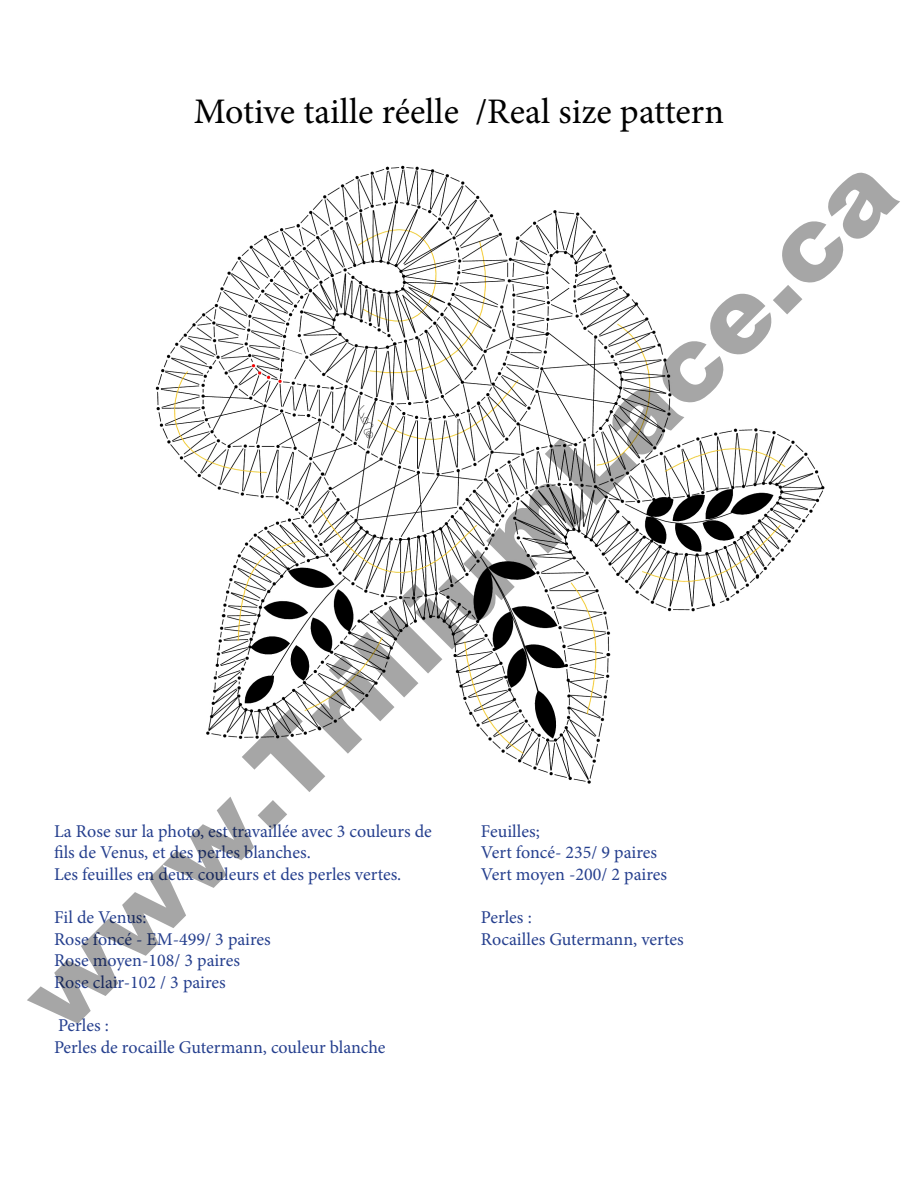
<style>
.page{position:relative;width:918px;height:1188px;background:#fff}
.page>*{position:absolute;margin:0;border:0;box-sizing:border-box;transform-origin:0 0}
.t1{font:900 101.7px "Arial";color:rgb(0 0 0/.35)}
.t2{font:36px "Minion Pro";color:#000}
.t3{font:18px/21.6px "Minion Pro";color:#253f8e}
</style>
<div class="page">
<img style="left:155px;top:165px;width:670px;height:619px">
<h2 class="t2" style="left:194px;top:88px;width:532px">Motive taille réelle /Real size pattern</h2>
<h1 class="t1" style="left:-14px;top:960px;width:1188px;rotate:-45deg">www.TrilliumLace.ca</h1>
<p class="t3" style="left:54px;top:820px;width:379px">La Rose sur la photo, est travaillée avec 3 couleurs de fils de Venus, et des perles blanches.<br>Les feuilles en deux couleurs et des perles vertes.</p>
<p class="t3" style="left:54px;top:907px;width:218px">Fil de Venus:<br>Rose foncé - EM-499/ 3 paires<br>Rose moyen-108/ 3 paires<br>Rose clair-102 / 3 paires</p>
<p class="t3" style="left:54px;top:1015px;width:333px">Perles :<br>Perles de rocaille Gutermann, couleur blanche</p>
<p class="t3" style="left:481px;top:820px;width:188px">Feuilles;<br>Vert foncé- 235/ 9 paires<br>Vert moyen -200/ 2 paires</p>
<p class="t3" style="left:481px;top:907px;width:204px">Perles :<br>Rocailles Gutermann, vertes</p>
</div>
